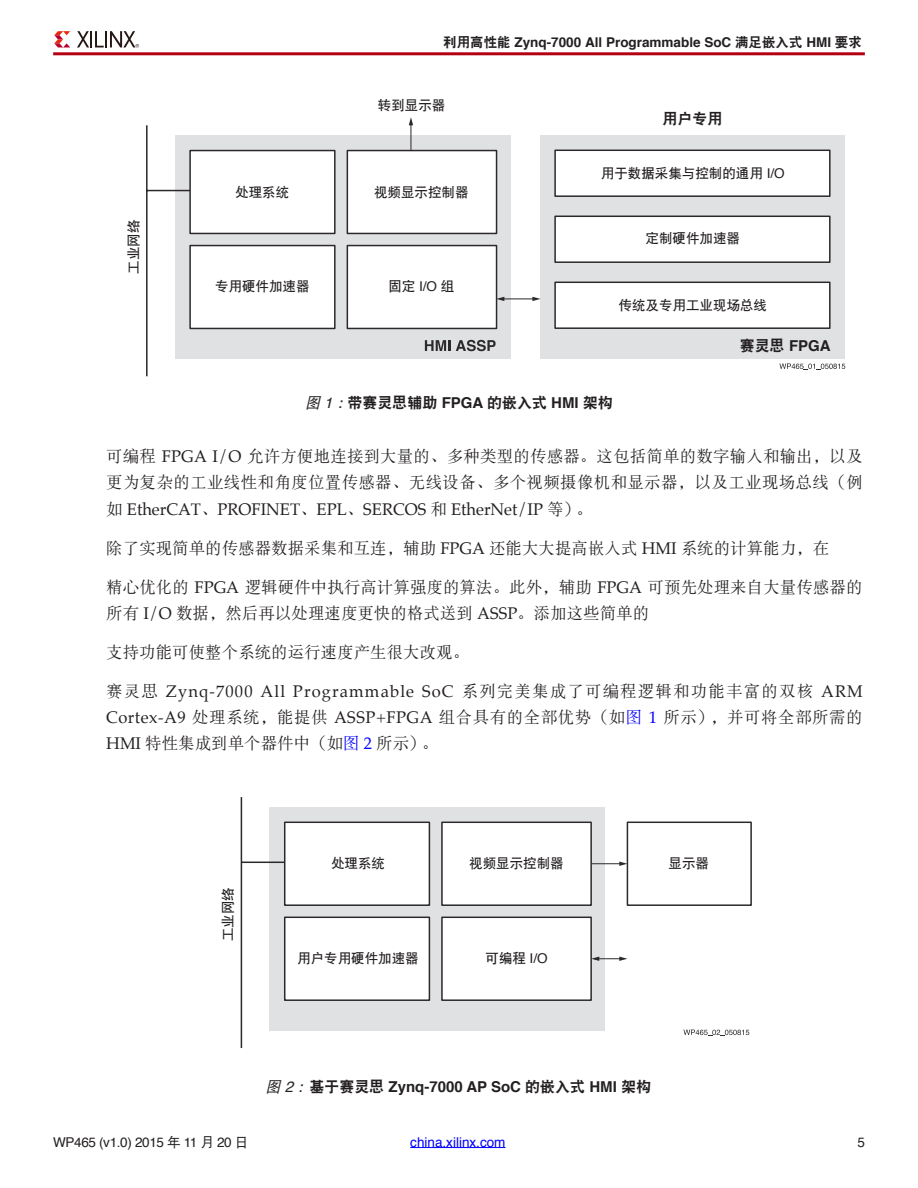
<style>
.page{position:relative;width:918px;height:1188px;background:#fff}
.page>*{position:absolute;margin:0;border:0;box-sizing:border-box;transform-origin:0 0}
.内文{font:16.5px/26.2px "DF Song W5";color:#231f20;text-align:justify}
.图题{font:700 15px "Helvetica";color:#231f20}
.图题-2{font:15px "DFP Hei W9";color:#231f20}
.表文{font:700 15px "Helvetica";color:#231f20}
.表文-2{font:15px "DFP Hei W9";color:#231f20}
.表文-3{font:13.5px "DFP Hei W7";color:#231f20}
.t1{font:700 13.5px "Helvetica";color:#231f20}
.t2{font:13.5px "Helvetica";letter-spacing:-.025em;color:#231f20}
.t3{font:13.5px "Helvetica";color:#00f}
.s1{font-family:"DFP Hei W9";font-weight:400}
.s2{font-family:"Helvetica"}
.s3{font-family:"DFP Hei W5";font-style:italic}
.s4{font-family:"Helvetica";font-style:italic}
.s5{font-family:"Helvetica";font-weight:700}
.s6{font-family:"Palatino"}
.s7{color:#00f}
.s8{font-family:"Palatino";color:#00f}
.s9{font-family:"DFP Hei W5";font-weight:400;font-style:italic}
.s10{font-weight:400;font-style:italic}
.s11{font-family:"DFP Hei W5"}
</style>
<div class="page">
<svg style="left:54px;top:31px;width:16px;height:16px"></svg>
<svg style="left:77px;top:31px;width:62px;height:16px"></svg>
<hr style="left:53px;top:52px;width:812px;height:3px;background:#b50014">
<hr style="left:410px;top:1147px;width:96px;height:1px;background:#00f">
<div style="left:541px;top:135px;width:304px;height:223px;background:#e0e1e3"></div>
<div style="left:555px;top:150px;width:275px;height:46px;background:#fff"></div>
<div style="left:554px;top:150px;width:277px;height:47px;border:2px solid #2b292b"></div>
<div style="left:555px;top:216px;width:275px;height:46px;background:#fff"></div>
<div style="left:554px;top:216px;width:277px;height:47px;border:2px solid #2b292b"></div>
<div style="left:555px;top:282px;width:275px;height:46px;background:#fff"></div>
<div style="left:554px;top:282px;width:277px;height:47px;border:2px solid #2b292b"></div>
<svg style="left:779px;top:363px;width:66px;height:7px"></svg>
<div style="left:175px;top:135px;width:335px;height:223px;background:#e0e1e3"></div>
<div style="left:347px;top:151px;width:150px;height:82px;background:#fff"></div>
<div style="left:347px;top:150px;width:150px;height:84px;border:2px solid #2b292b"></div>
<div style="left:190px;top:151px;width:145px;height:82px;background:#fff"></div>
<div style="left:189px;top:150px;width:147px;height:84px;border:2px solid #2b292b"></div>
<div style="left:347px;top:246px;width:150px;height:82px;background:#fff"></div>
<div style="left:347px;top:245px;width:150px;height:84px;border:2px solid #2b292b"></div>
<div style="left:190px;top:246px;width:145px;height:82px;background:#fff"></div>
<div style="left:189px;top:245px;width:147px;height:84px;border:2px solid #2b292b"></div>
<svg style="left:425px;top:340px;width:25px;height:11px"></svg>
<svg style="left:456px;top:340px;width:40px;height:11px"></svg>
<hr style="left:147px;top:190px;width:43px;height:1px;background:#2b292b">
<hr style="left:146px;top:125px;width:2px;height:251px;background:#2b292b">
<svg style="left:409px;top:117px;width:4px;height:33px"></svg>
<hr style="left:503px;top:299px;width:31px;height:1px;background:#2b292b">
<svg style="left:496px;top:297px;width:8px;height:4px"></svg>
<svg style="left:532px;top:297px;width:9px;height:4px"></svg>
<div style="left:269px;top:807px;width:336px;height:223px;background:#e0e1e3"></div>
<div style="left:442px;top:822px;width:149px;height:83px;background:#fff"></div>
<div style="left:441px;top:822px;width:151px;height:84px;border:2px solid #2b292b"></div>
<div style="left:442px;top:917px;width:149px;height:83px;background:#fff"></div>
<div style="left:441px;top:917px;width:151px;height:84px;border:2px solid #2b292b"></div>
<div style="left:627px;top:822px;width:125px;height:84px;border:2px solid #2b292b"></div>
<svg style="left:240px;top:797px;width:191px;height:251px"></svg>
<svg style="left:683px;top:1030px;width:66px;height:6px"></svg>
<svg style="left:591px;top:957px;width:36px;height:4px"></svg>
<hr style="left:591px;top:863px;width:30px;height:1px;background:#2b292b">
<svg style="left:619px;top:862px;width:8px;height:4px"></svg>
<p class="t1" style="left:443px;top:32px;width:420px"><span class="s1">利用高性能</span> Zynq-7000 All Programmable SoC <span class="s1">满足嵌入式</span> HMI <span class="s1">要求</span></p>
<p class="表文-3" style="left:127px;top:274px;width:55px;rotate:-90deg">工业网络</p>
<p class="表文-3" style="left:235px;top:185px;width:55px">处理系统</p>
<p class="表文-3" style="left:215px;top:280px;width:96px">专用硬件加速器</p>
<p class="表文-3" style="left:378px;top:99px;width:69px">转到显示器</p>
<p class="表文-3" style="left:374px;top:185px;width:96px">视频显示控制器</p>
<p class="表文-3" style="left:388px;top:280px;width:68px">固定 <span class="s2">I/O</span> 组</p>
<p class="表文-2" style="left:663px;top:111px;width:61px">用户专用</p>
<p class="表文-3" style="left:601px;top:167px;width:185px">用于数据采集与控制的通用 <span class="s2">I/O</span></p>
<p class="表文-3" style="left:646px;top:231px;width:96px">定制硬件加速器</p>
<p class="表文-3" style="left:619px;top:298px;width:150px">传统及专用工业现场总线</p>
<p class="表文" style="left:740px;top:333px;width:92px"><span class="s1">赛灵思</span> FPGA</p>
<p class="图题-2" style="left:305px;top:395px;width:309px"><span class="s3">图</span> <span class="s4">1</span><span class="s3">：</span>带赛灵思辅助 <span class="s5">FPGA</span> 的嵌入式 <span class="s5">HMI</span> 架构</p>
<p class="内文" style="left:106px;top:443px;width:758px">可编程 <span class="s6">FPGA I/O</span> 允许方便地连接到大量的、多种类型的传感器。这包括简单的数字输入和输出，以及更为复杂的工业线性和角度位置传感器、无线设备、多个视频摄像机和显示器，以及工业现场总线（例如 <span class="s6">EtherCAT</span>、<span class="s6">PROFINET</span>、<span class="s6">EPL</span>、<span class="s6">SERCOS</span> 和 <span class="s6">EtherNet/IP</span> 等）。</p>
<p class="内文" style="left:106px;top:535px;width:724px">除了实现简单的传感器数据采集和互连，辅助 <span class="s6">FPGA</span> 还能大大提高嵌入式 <span class="s6">HMI</span> 系统的计算能力，在</p>
<p class="内文" style="left:106px;top:574px;width:758px">精心优化的 <span class="s6">FPGA</span> 逻辑硬件中执行高计算强度的算法。此外，辅助 <span class="s6">FPGA</span> 可预先处理来自大量传感器的所有 <span class="s6">I/O</span> 数据，然后再以处理速度更快的格式送到 <span class="s6">ASSP</span>。添加这些简单的</p>
<p class="内文" style="left:106px;top:639px;width:364px">支持功能可使整个系统的运行速度产生很大改观。</p>
<p class="内文" style="left:106px;top:678px;width:758px">赛灵思 <span class="s6">Zynq-7000 All Programmable SoC</span> 系列完美集成了可编程逻辑和功能丰富的双核 <span class="s6">ARM Cortex-A9</span> 处理系统，能提供 <span class="s6">ASSP+FPGA</span> 组合具有的全部优势（如<span class="s7">图</span> <span class="s8">1</span> 所示），并可将全部所需的<span class="s6">HMI</span> 特性集成到单个器件中（如<span class="s7">图</span> <span class="s8">2</span> 所示）。</p>
<p class="表文-3" style="left:221px;top:941px;width:55px;rotate:-90deg">工业网络</p>
<p class="表文-3" style="left:331px;top:857px;width:55px">处理系统</p>
<p class="表文-3" style="left:297px;top:952px;width:123px">用户专用硬件加速器</p>
<p class="表文-3" style="left:469px;top:857px;width:96px">视频显示控制器</p>
<p class="表文-3" style="left:669px;top:857px;width:42px">显示器</p>
<p class="表文-3" style="left:485px;top:952px;width:64px">可编程 <span class="s2">I/O</span></p>
<p class="图题" style="left:266px;top:1075px;width:387px"><span class="s9">图</span> <span class="s10">2</span><span class="s9">：</span><span class="s1">基于赛灵思</span> Zynq-7000 AP SoC <span class="s1">的嵌入式</span> HMI <span class="s1">架构</span></p>
<p class="t2" style="left:53px;top:1131px;width:197px">WP465 (v1.0) 2015 <span class="s11">年</span> 11 <span class="s11">月</span> 20 <span class="s11">日</span></p>
<p class="t2" style="left:857px;top:1131px;width:9px">5</p>
<p class="t3" style="left:410px;top:1131px;width:97px">china.xilinx.com</p>
</div>
